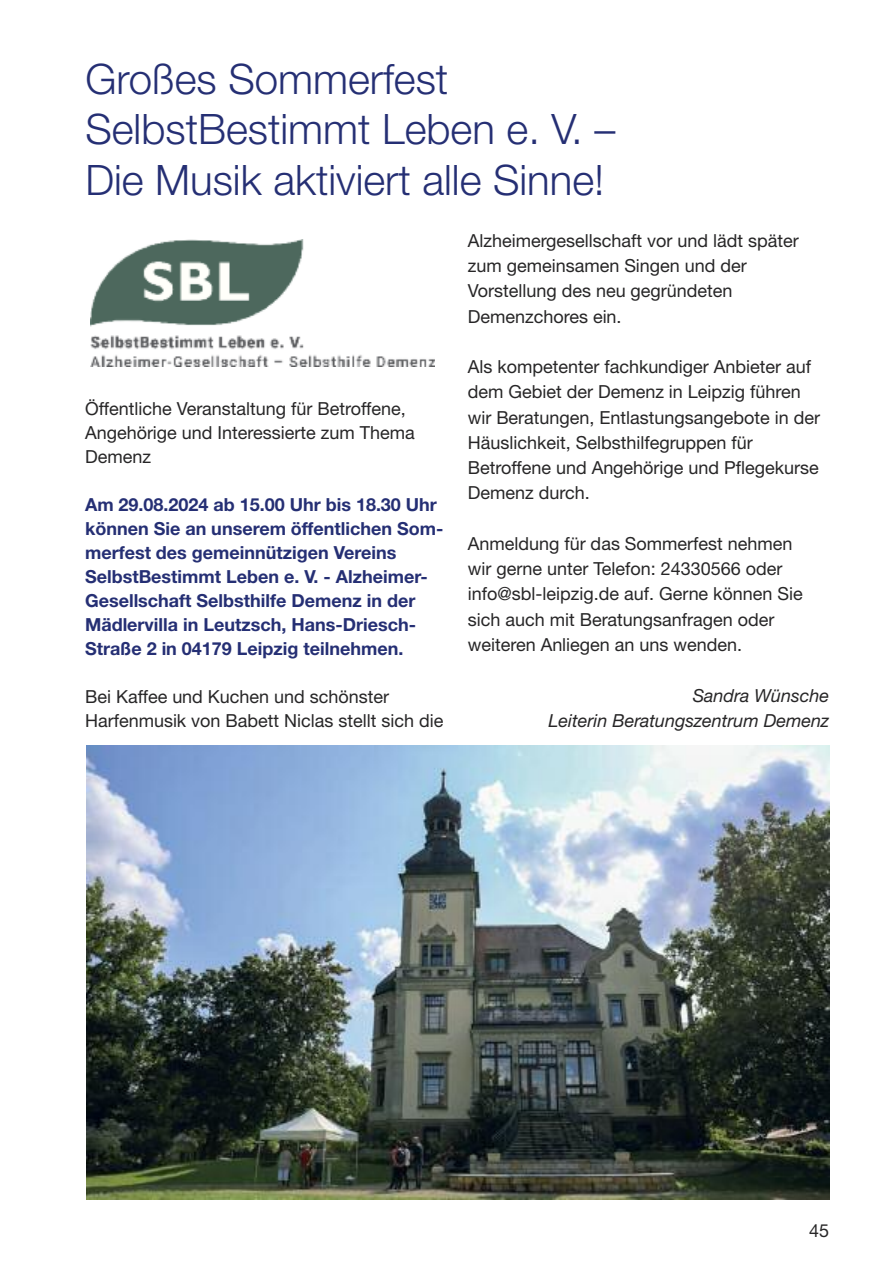
<style>
.page{position:relative;width:893px;height:1263px;background:#fff}
.page>*{position:absolute;margin:0;border:0;box-sizing:border-box;transform-origin:0 0}
.t1{font:300 42px/50.4px "Helvetica Neue";color:#252f74}
.t2{font:18px/25.2px "Helvetica Neue";color:#272627}
.t3{font:700 18px/24px "Helvetica Neue";color:#252f74}
.t4{font:italic 18px/25.2px "Helvetica Neue";color:#272627;text-align:right}
</style>
<div class="page">
<img style="left:90px;top:239px;width:345px;height:127px">
<img style="left:86px;top:745px;width:743px;height:454px">
<h1 class="t1" style="left:85px;top:58px;width:531px">Großes Sommerfest<br>SelbstBestimmt Leben e. V. –<br>Die Musik aktiviert alle Sinne!</h1>
<p class="t2" style="left:85px;top:398px;width:331px;line-height:24px">Öffentliche Veranstaltung für Betroffene,<br>Angehörige und Interessierte zum Thema<br>Demenz</p>
<p class="t3" style="left:85px;top:494px;width:360px">Am 29.08.2024 ab 15.00 Uhr bis 18.30 Uhr können Sie an unserem öffentlichen Som&shy;merfest des gemeinnützigen Vereins SelbstBestimmt Leben e. V. - Alzheimer-Gesellschaft Selbsthilfe Demenz in der Mädlervilla in Leutzsch, Hans-Driesch-Straße 2 in 04179 Leipzig teilnehmen.</p>
<p class="t2" style="left:85px;top:686px;width:360px;line-height:24px">Bei Kaffee und Kuchen und schönster<br>Harfenmusik von Babett Niclas stellt sich die</p>
<p class="t2" style="left:468px;top:229px;width:332px">Alzheimergesellschaft vor und lädt später zum gemeinsamen Singen und der<br>Vorstellung des neu gegründeten<br>Demenzchores ein.</p>
<p class="t2" style="left:468px;top:356px;width:354px">Als kompetenter fachkundiger Anbieter auf dem Gebiet der Demenz in Leipzig führen wir Beratungen, Entlastungsangebote in der Häuslichkeit, Selbsthilfegruppen für Betroffene und Angehörige und Pflegekurse Demenz durch.</p>
<p class="t2" style="left:468px;top:533px;width:337px">Anmeldung für das Sommerfest nehmen wir gerne unter Telefon: 24330566 oder info@sbl-leipzig.de auf. Gerne können Sie sich auch mit Beratungsanfragen oder weiteren Anliegen an uns wenden.</p>
<p class="t4" style="left:548px;top:684px;width:282px">Sandra Wünsche<br>Leiterin Beratungszentrum Demenz</p>
<p class="t2" style="left:809px;top:1219px;width:21px">45</p>
</div>
